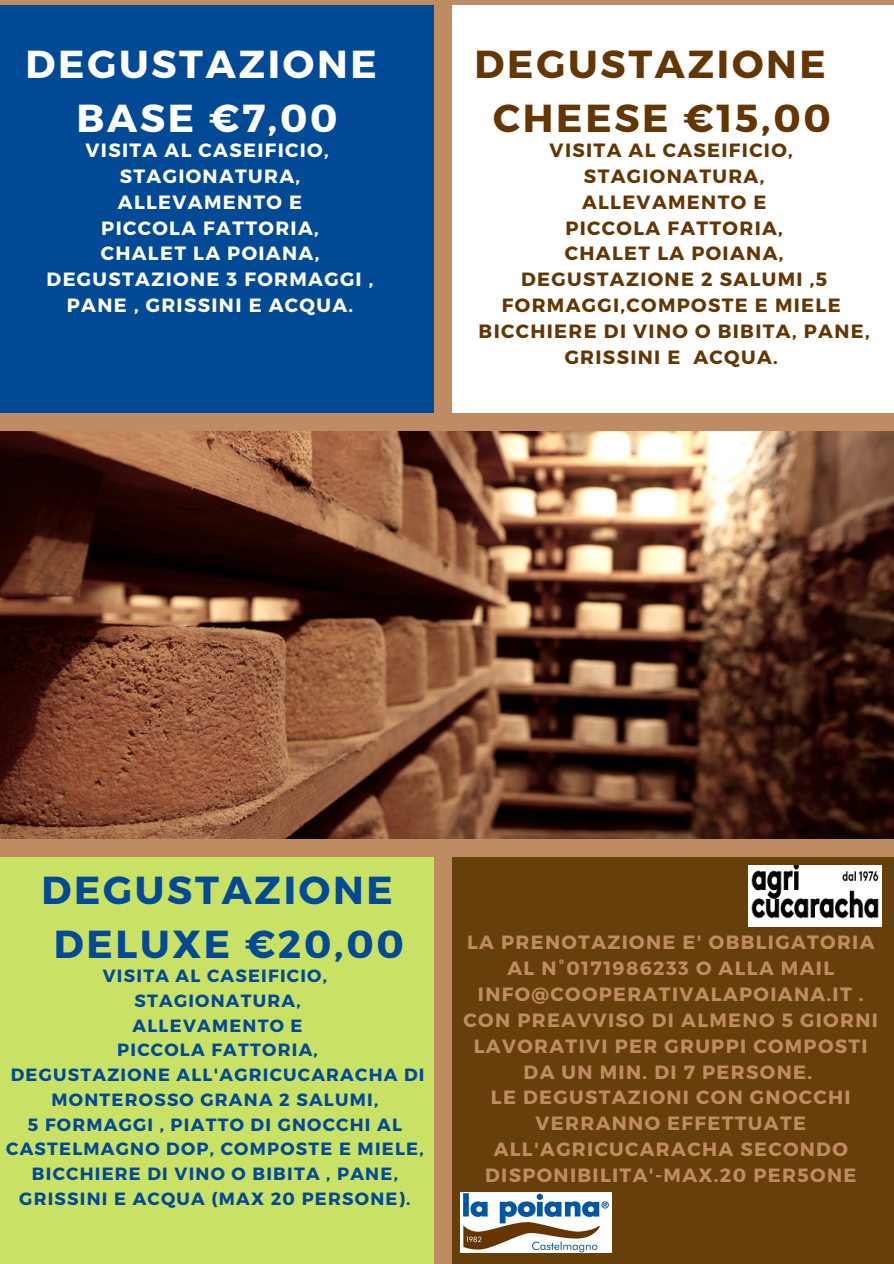
<style>
.page{position:relative;width:894px;height:1264px;background:#fff}
.page>*{position:absolute;margin:0;border:0;box-sizing:border-box;transform-origin:0 0}
.t1{font:700 39px "Montserrat";letter-spacing:.07em;color:#643603}
.t2{font:700 39px "Montserrat";letter-spacing:.07em;color:#034a96}
.t3{font:700 39px "Montserrat";letter-spacing:.07em;color:#fff}
.t4{font:700 19.2px/26px "Montserrat";letter-spacing:.07em;color:#bf8b63;text-align:center}
.t5{font:700 19.2px/26px "Montserrat";letter-spacing:.07em;color:#643603;text-align:center}
.t6{font:700 19.2px "Montserrat";letter-spacing:.07em;color:#fff}
.t7{font:700 17.7px/24.8px "Montserrat";letter-spacing:.07em;color:#034a96;text-align:center}
</style>
<div class="page">
<div style="left:0;top:0;width:893px;height:1263px;background:#bf8b63"></div>
<div style="left:0;top:5px;width:434px;height:408px;background:#034a96"></div>
<div style="left:452px;top:857px;width:441px;height:406px;background:#663f0a"></div>
<div style="left:0;top:857px;width:434px;height:406px;background:#c9e265"></div>
<div style="left:452px;top:5px;width:441px;height:408px;background:#fff"></div>
<img style="left:0;top:431px;width:893px;height:408px">
<img style="left:460px;top:1192px;width:151px;height:60px">
<img style="left:748px;top:865px;width:133px;height:61px">
<p class="t3" style="left:26px;top:39px;width:353px">DEGUSTAZIONE</p>
<p class="t3" style="left:76px;top:93px;width:262px">BASE €7,00</p>
<p class="t6" style="left:85px;top:137px;width:245px">VISITA AL CASEIFICIO,</p>
<p class="t6" style="left:120px;top:163px;width:182px">STAGIONATURA,</p>
<p class="t6" style="left:118px;top:189px;width:186px">ALLEVAMENTO E</p>
<p class="t6" style="left:101px;top:215px;width:219px">PICCOLA FATTORIA,</p>
<p class="t6" style="left:101px;top:241px;width:220px">CHALET LA POIANA,</p>
<p class="t6" style="left:47px;top:267px;width:328px">DEGUSTAZIONE 3 FORMAGGI ,</p>
<p class="t6" style="left:67px;top:293px;width:288px">PANE , GRISSINI E ACQUA.</p>
<p class="t1" style="left:474px;top:39px;width:353px">DEGUSTAZIONE</p>
<p class="t1" style="left:493px;top:93px;width:339px">CHEESE €15,00</p>
<p class="t5" style="left:549px;top:136px;width:245px">VISITA AL CASEIFICIO,</p>
<p class="t5" style="left:583px;top:162px;width:182px">STAGIONATURA,</p>
<p class="t5" style="left:582px;top:188px;width:186px">ALLEVAMENTO E</p>
<p class="t5" style="left:565px;top:214px;width:219px">PICCOLA FATTORIA,</p>
<p class="t5" style="left:564px;top:240px;width:220px">CHALET LA POIANA,</p>
<p class="t5" style="left:501px;top:265px;width:340px">DEGUSTAZIONE 2 SALUMI ,5<br>FORMAGGI,COMPOSTE E MIELE</p>
<p class="t5" style="left:478px;top:317px;width:392px">BICCHIERE DI VINO O BIBITA, PANE,<br>GRISSINI E ACQUA.</p>
<p class="t2" style="left:41px;top:865px;width:353px">DEGUSTAZIONE</p>
<p class="t2" style="left:54px;top:919px;width:352px">DELUXE €20,00</p>
<p class="t4" style="left:467px;top:928px;width:409px">LA PRENOTAZIONE E' OBBLIGATORIA<br>AL N°0171986233 O ALLA MAIL<br>INFO@COOPERATIVALAPOIANA.IT .</p>
<p class="t4" style="left:463px;top:1005px;width:415px">CON PREAVVISO DI ALMENO 5 GIORNI<br>LAVORATIVI PER GRUPPI COMPOSTI<br>DA UN MIN. DI 7 PERSONE.</p>
<p class="t4" style="left:485px;top:1083px;width:372px">LE DEGUSTAZIONI CON GNOCCHI<br>VERRANNO EFFETTUATE<br>ALL'AGRICUCARACHA SECONDO<br>DISPONIBILITA'-MAX.20 PER5ONE</p>
<p class="t7" style="left:103px;top:962px;width:226px">VISITA AL CASEIFICIO,</p>
<p class="t7" style="left:134px;top:987px;width:168px">STAGIONATURA,</p>
<p class="t7" style="left:133px;top:1011px;width:171px">ALLEVAMENTO E</p>
<p class="t7" style="left:117px;top:1036px;width:202px">PICCOLA FATTORIA,</p>
<p class="t7" style="left:11px;top:1061px;width:415px">DEGUSTAZIONE ALL'AGRICUCARACHA DI<br>MONTEROSSO GRANA 2 SALUMI,</p>
<p class="t7" style="left:6px;top:1111px;width:419px">5 FORMAGGI , PIATTO DI GNOCCHI AL CASTELMAGNO DOP, COMPOSTE E MIELE, BICCHIERE DI VINO O BIBITA , PANE, GRISSINI E ACQUA (MAX 20 PERSONE).</p>
</div>
